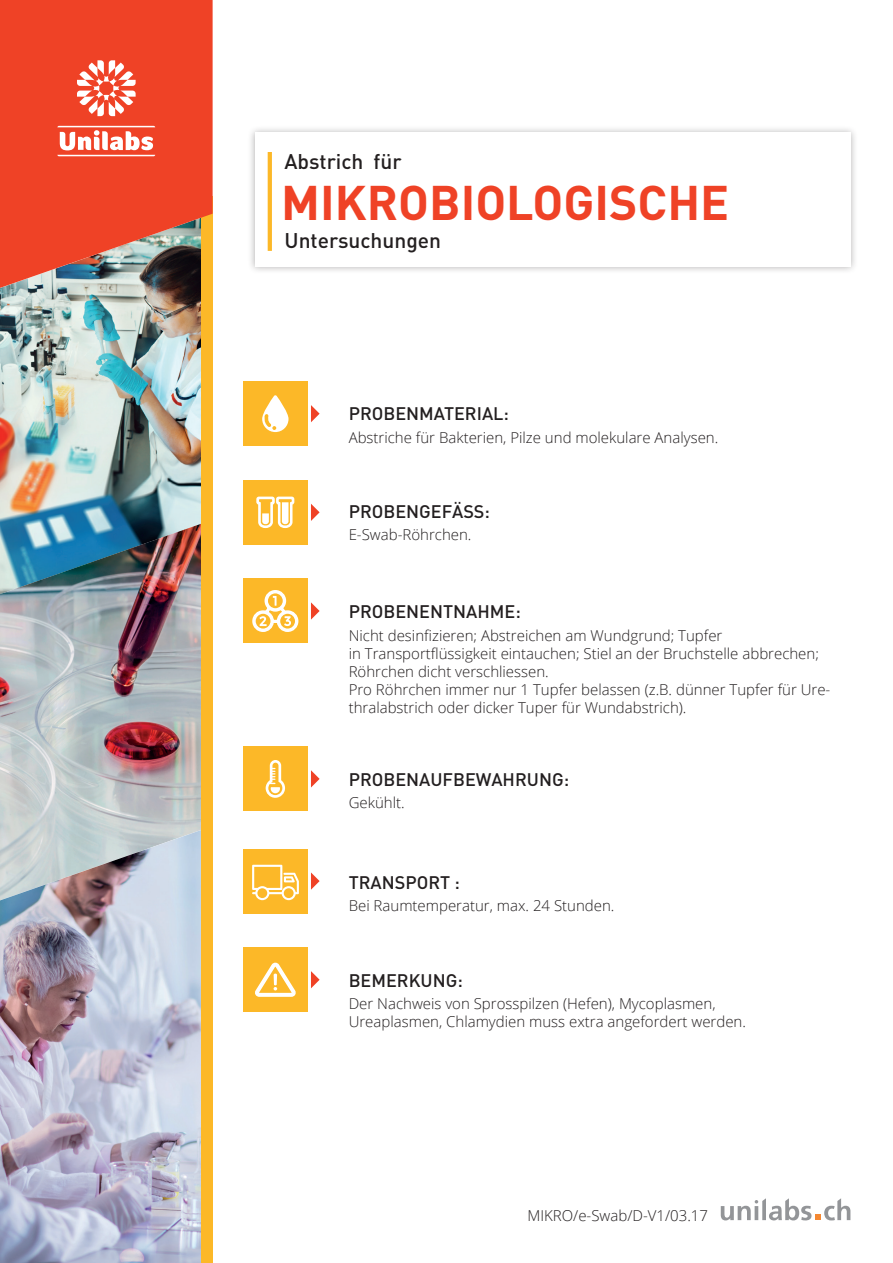
<style>
.page{position:relative;width:893px;height:1263px;background:#fff}
.page>*{position:absolute;margin:0;border:0;box-sizing:border-box;transform-origin:0 0}
.t1{font:700 48px "DIN";color:#ef4226}
.t2{font:500 21px "DIN";color:#231f20}
.t3{font:500 18px "DIN";color:#231f20}
.t4{font:300 15px/18px "Open Sans";color:#231f20}
</style>
<div class="page">
<div style="left:247px;top:125px;width:611px;height:150px;background:#231f20;opacity:.35"></div>
<div style="left:255px;top:133px;width:595px;height:134px;background:#fff"></div>
<hr style="left:268px;top:152px;width:4px;height:99px;background:#fcb828">
<svg style="left:311px;top:602px;width:9px;height:18px"></svg>
<div style="left:243px;top:579px;width:65px;height:64px;background:#fcb828"></div>
<svg style="left:252px;top:590px;width:47px;height:42px"></svg>
<svg style="left:311px;top:405px;width:9px;height:17px"></svg>
<div style="left:243px;top:381px;width:65px;height:65px;background:#fcb828"></div>
<svg style="left:262px;top:395px;width:27px;height:37px"></svg>
<svg style="left:311px;top:504px;width:9px;height:17px"></svg>
<div style="left:243px;top:480px;width:65px;height:65px;background:#fcb828"></div>
<svg style="left:256px;top:497px;width:38px;height:31px"></svg>
<svg style="left:721px;top:1198px;width:129px;height:22px"></svg>
<svg style="left:311px;top:971px;width:9px;height:17px"></svg>
<div style="left:243px;top:947px;width:65px;height:65px;background:#fcb828"></div>
<svg style="left:255px;top:962px;width:41px;height:35px"></svg>
<svg style="left:311px;top:872px;width:9px;height:18px"></svg>
<div style="left:243px;top:849px;width:65px;height:64px;background:#fcb828"></div>
<svg style="left:252px;top:865px;width:47px;height:35px"></svg>
<svg style="left:311px;top:770px;width:9px;height:17px"></svg>
<div style="left:243px;top:746px;width:65px;height:65px;background:#fcb828"></div>
<svg style="left:266px;top:760px;width:19px;height:38px"></svg>
<img style="left:0;top:288px;width:201px;height:235px">
<img style="left:0;top:523px;width:201px;height:306px">
<img style="left:0;top:829px;width:201px;height:434px">
<div style="left:201px;top:197px;width:12px;height:1066px;background:#fcb828"></div>
<svg style="left:0;top:0;width:213px;height:288px;background:#e04c32"></svg>
<svg style="left:77px;top:60px;width:59px;height:56px"></svg>
<svg style="left:57px;top:126px;width:98px;height:30px"></svg>
<h2 class="t2" style="left:284px;top:148px;width:119px">Abstrich für</h2>
<h1 class="t1" style="left:281px;top:171px;width:449px">MIKROBIOLOGISCHE</h1>
<h2 class="t2" style="left:284px;top:227px;width:158px">Untersuchungen</h2>
<p class="t3" style="left:349px;top:402px;width:162px">PROBENMATERIAL:</p>
<p class="t4" style="left:349px;top:428px;width:371px">Abstriche für Bakterien, Pilze und molekulare Analysen.</p>
<p class="t3" style="left:349px;top:500px;width:143px">PROBENGEFÄSS:</p>
<p class="t4" style="left:349px;top:526px;width:124px">E-Swab-Röhrchen.</p>
<p class="t3" style="left:349px;top:600px;width:174px">PROBENENTNAHME:</p>
<p class="t4" style="left:349px;top:626px;width:483px">Nicht desinfizieren; Abstreichen am Wundgrund; Tupfer<br>in Transportflüssigkeit eintauchen; Stiel an der Bruchstelle abbrechen; Röhrchen dicht verschliessen.<br>Pro Röhrchen immer nur 1 Tupfer belassen (z.B. dünner Tupfer für Ure&shy;thralabstrich oder dicker Tuper für Wundabstrich).</p>
<p class="t3" style="left:349px;top:768px;width:222px">PROBENAUFBEWAHRUNG:</p>
<p class="t4" style="left:349px;top:793px;width:58px">Gekühlt.</p>
<p class="t3" style="left:349px;top:870px;width:113px">TRANSPORT :</p>
<p class="t4" style="left:349px;top:896px;width:267px">Bei Raumtemperatur, max. 24 Stunden.</p>
<p class="t3" style="left:349px;top:969px;width:116px">BEMERKUNG:</p>
<p class="t4" style="left:349px;top:994px;width:399px">Der Nachweis von Sprosspilzen (Hefen), Mycoplasmen,<br>Ureaplasmen, Chlamydien muss extra angefordert werden.</p>
<p class="t4" style="left:527px;top:1206px;width:182px">MIKRO/e-Swab/D-V1/03.17</p>
</div>
